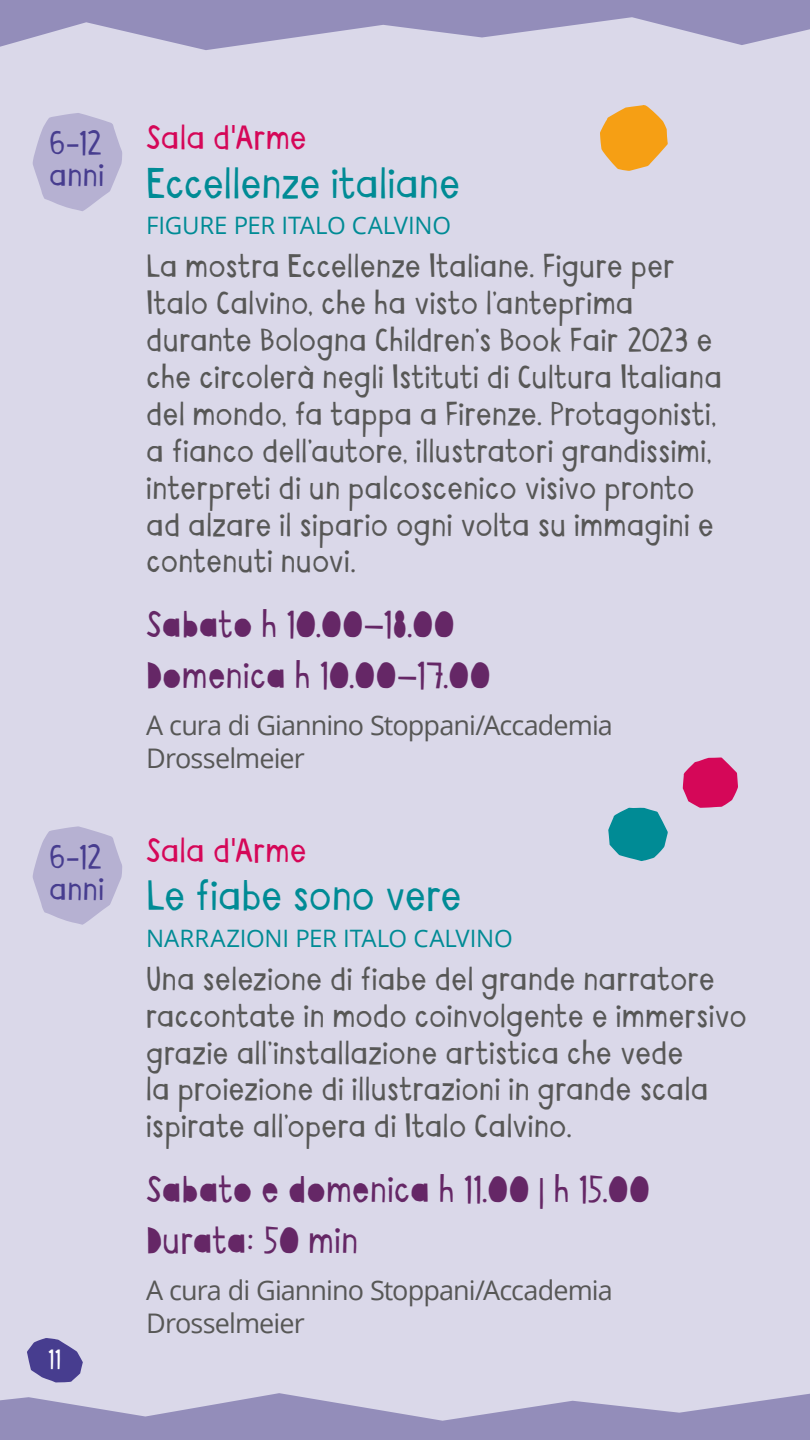
<style>
.page{position:relative;width:810px;height:1440px;background:#dad8e9}
.page>*{position:absolute;margin:0;border:0;box-sizing:border-box;transform-origin:0 0}
.t1{font:40.5px "Paper Cuts";letter-spacing:-.005em;color:#008b95}
.t2{font:900 35.25px/51px "Paper Cuts";letter-spacing:-.005em;color:#652766}
.t3{font:32.25px "Paper Cuts";color:#d50758}
.t4{font:30.9px/32.2px "Paper Cuts";letter-spacing:.01em;color:#473d8f}
.t5{font:30.75px/36.9px "Paper Cuts";color:#575756}
.t6{font:27px/32.4px "Open Sans";letter-spacing:-.035em;color:#575756}
.t7{font:900 24.75px "Paper Cuts";color:#fff}
.t8{font:24px "Open Sans";letter-spacing:-.01em;color:#008b95}
</style>
<div class="page">
<svg style="left:27px;top:1338px;width:56px;height:45px"></svg>
<svg style="left:0;top:1393px;width:810px;height:47px"></svg>
<svg style="left:0;top:0;width:810px;height:50px;fill:#938dba"></svg>
<svg style="left:33px;top:113px;width:89px;height:98px"></svg>
<svg style="left:33px;top:826px;width:89px;height:99px"></svg>
<svg style="left:600px;top:105px;width:68px;height:66px"></svg>
<svg style="left:608px;top:808px;width:60px;height:53px"></svg>
<svg style="left:683px;top:757px;width:55px;height:51px"></svg>
<p class="t4" style="left:49px;top:129px;width:57px">6-12 anni</p>
<p class="t4" style="left:49px;top:843px;width:57px">6-12 anni</p>
<p class="t7" style="left:48px;top:1344px;width:15px">11</p>
<p class="t3" style="left:146px;top:119px;width:162px">Sala d'Arme</p>
<h1 class="t1" style="left:146px;top:159px;width:316px">Eccellenze italiane</h1>
<p class="t8" style="left:146px;top:209px;width:306px">FIGURE PER ITALO CALVINO</p>
<p class="t5" style="left:146px;top:250px;width:577px">La mostra Eccellenze Italiane. Figure per Italo Calvino, che ha visto l’anteprima durante Bologna Children’s Book Fair 2023 e che circolerà negli Istituti di Cultura Italiana del mondo, fa tappa a Firenze. Protagonisti, a fianco dell’autore, illustratori grandissimi, interpreti di un palcoscenico visivo pronto ad alzare il sipario ogni volta su immagini e contenuti nuovi.</p>
<p class="t2" style="left:146px;top:602px;width:346px">Sabato h 10.00—18.00<br>Domenica h 10.00—17.00</p>
<p class="t6" style="left:146px;top:709px;width:468px">A cura di Giannino Stoppani/Accademia<br>Drosselmeier</p>
<p class="t3" style="left:146px;top:831px;width:162px">Sala d'Arme</p>
<h1 class="t1" style="left:146px;top:872px;width:317px">Le fiabe sono vere</h1>
<p class="t8" style="left:146px;top:922px;width:368px">NARRAZIONI PER ITALO CALVINO</p>
<p class="t5" style="left:146px;top:963px;width:602px">Una selezione di fiabe del grande narratore raccontate in modo coinvolgente e immersivo grazie all’installazione artistica che vede<br>la proiezione di illustrazioni in grande scala ispirate all’opera di Italo Calvino.</p>
<p class="t2" style="left:146px;top:1167px;width:506px">Sabato e domenica h 11.00 | h 15.00<br>Durata: 50 min</p>
<p class="t6" style="left:146px;top:1274px;width:468px">A cura di Giannino Stoppani/Accademia<br>Drosselmeier</p>
</div>
